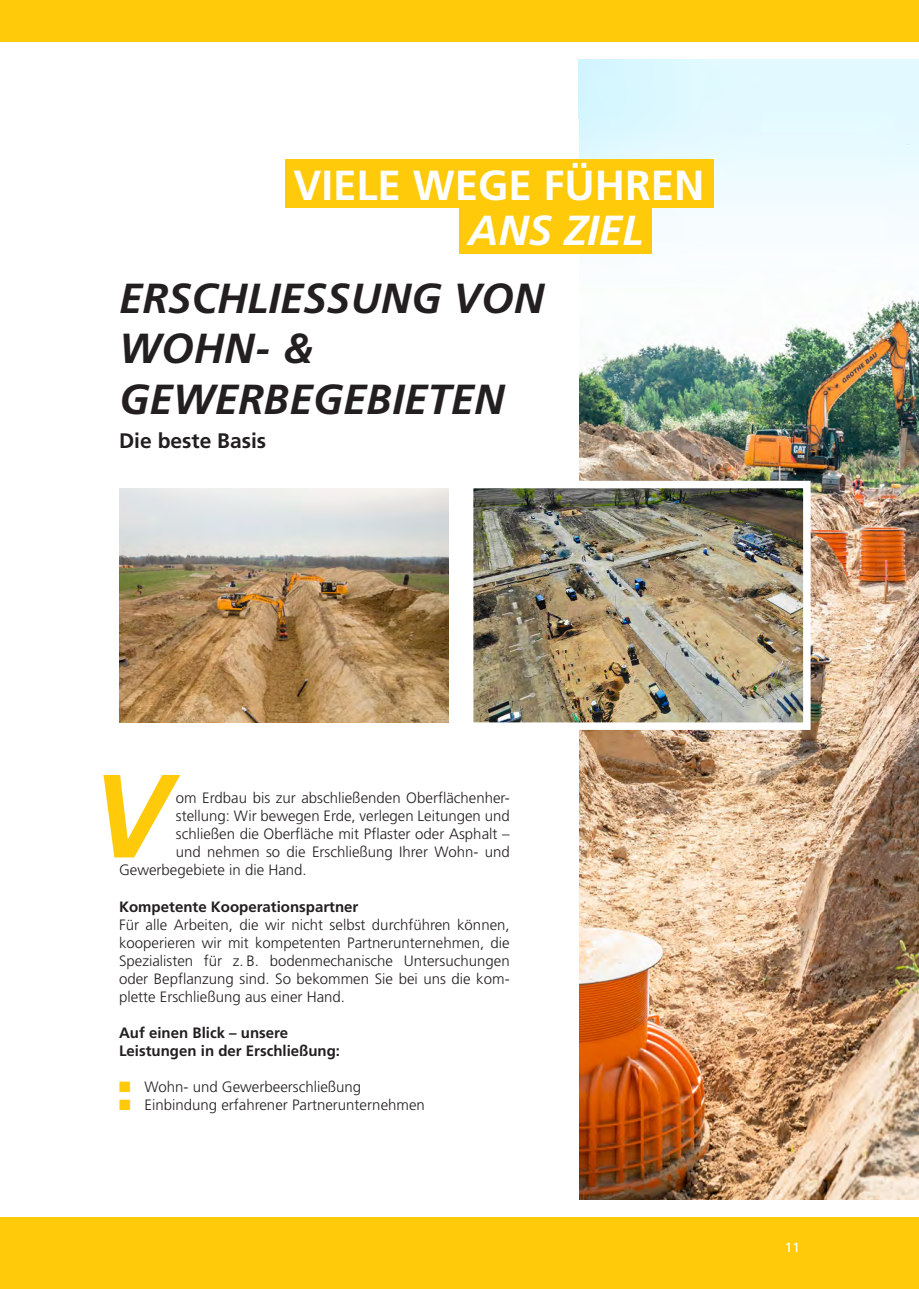
<style>
.page{position:relative;width:919px;height:1289px;background:#fff}
.page>*{position:absolute;margin:0;border:0;box-sizing:border-box;transform-origin:0 0}
.t1{font:italic 700 118.2px "Frutiger";color:#feca0a}
.t2{font:italic 700 42px/50.4px "Frutiger";color:#231f20}
.t3{font:700 42px "Frutiger";color:#fff}
.t4{font:italic 700 42px "Frutiger";color:#fff}
.t5{font:700 21px "Frutiger";color:#231f20}
.t6{font:300 15px/18px "Frutiger";color:#231f20;text-align:justify}
.t7{font:700 15px/18px "Frutiger";color:#231f20}
.t8{font:13.5px "Frutiger";color:#fff}
.s1{color:#feca0a}
</style>
<div class="page">
<div style="left:0;top:1217px;width:918px;height:71px;background:#feca0a"></div>
<div style="left:0;top:0;width:918px;height:41px;background:#feca0a"></div>
<img style="left:578px;top:59px;width:340px;height:1140px">
<div style="left:285px;top:159px;width:428px;height:49px;background:#feca0a"></div>
<div style="left:459px;top:205px;width:192px;height:48px;background:#feca0a"></div>
<img style="left:119px;top:488px;width:330px;height:234px">
<img style="left:473px;top:477px;width:341px;height:256px">
<h2 class="t3" style="left:293px;top:160px;width:412px">VIELE WEGE FÜHREN</h2>
<h2 class="t4" style="left:468px;top:206px;width:177px">ANS ZIEL</h2>
<h2 class="t2" style="left:119px;top:273px;width:426px">ERSCHLIESSUNG VON<br>WOHN- &amp;<br>GEWERBEGEBIETEN</h2>
<h3 class="t5" style="left:119px;top:429px;width:149px">Die beste Basis</h3>
<h1 class="t1" style="left:91px;top:747px;width:80px">V</h1>
<p class="t6" style="left:176px;top:789px;width:335px">om Erdbau bis zur abschließenden Oberflächenher-</p>
<p class="t6" style="left:176px;top:807px;width:335px">stellung: Wir bewegen Erde, verlegen Leitungen und</p>
<p class="t6" style="left:176px;top:825px;width:335px">schließen die Oberfläche mit Pflaster oder Asphalt –</p>
<p class="t6" style="left:176px;top:843px;width:335px">und nehmen so die Erschließung Ihrer Wohn- und</p>
<p class="t6" style="left:119px;top:861px;width:189px">Gewerbegebiete in die Hand.</p>
<p class="t7" style="left:119px;top:897px;width:241px">Kompetente Kooperationspartner</p>
<p class="t6" style="left:119px;top:915px;width:392px">Für alle Arbeiten, die wir nicht selbst durchführen können, kooperieren wir mit kompetenten Partnerunternehmen, die Spezialisten für z. B. bodenmechanische Untersuchungen oder Bepflanzung sind. So bekommen Sie bei uns die kom&shy;plette Erschließung aus einer Hand.</p>
<p class="t7" style="left:119px;top:1023px;width:222px">Auf einen Blick – unsere<br>Leistungen in der Erschließung:</p>
<p class="t6" style="left:119px;top:1077px;width:243px"><span class="s1">■</span> Wohn- und Gewerbeerschließung</p>
<p class="t6" style="left:119px;top:1095px;width:307px"><span class="s1">■</span> Einbindung erfahrener Partnerunternehmen</p>
<p class="t8" style="left:784px;top:1239px;width:17px">11</p>
</div>
